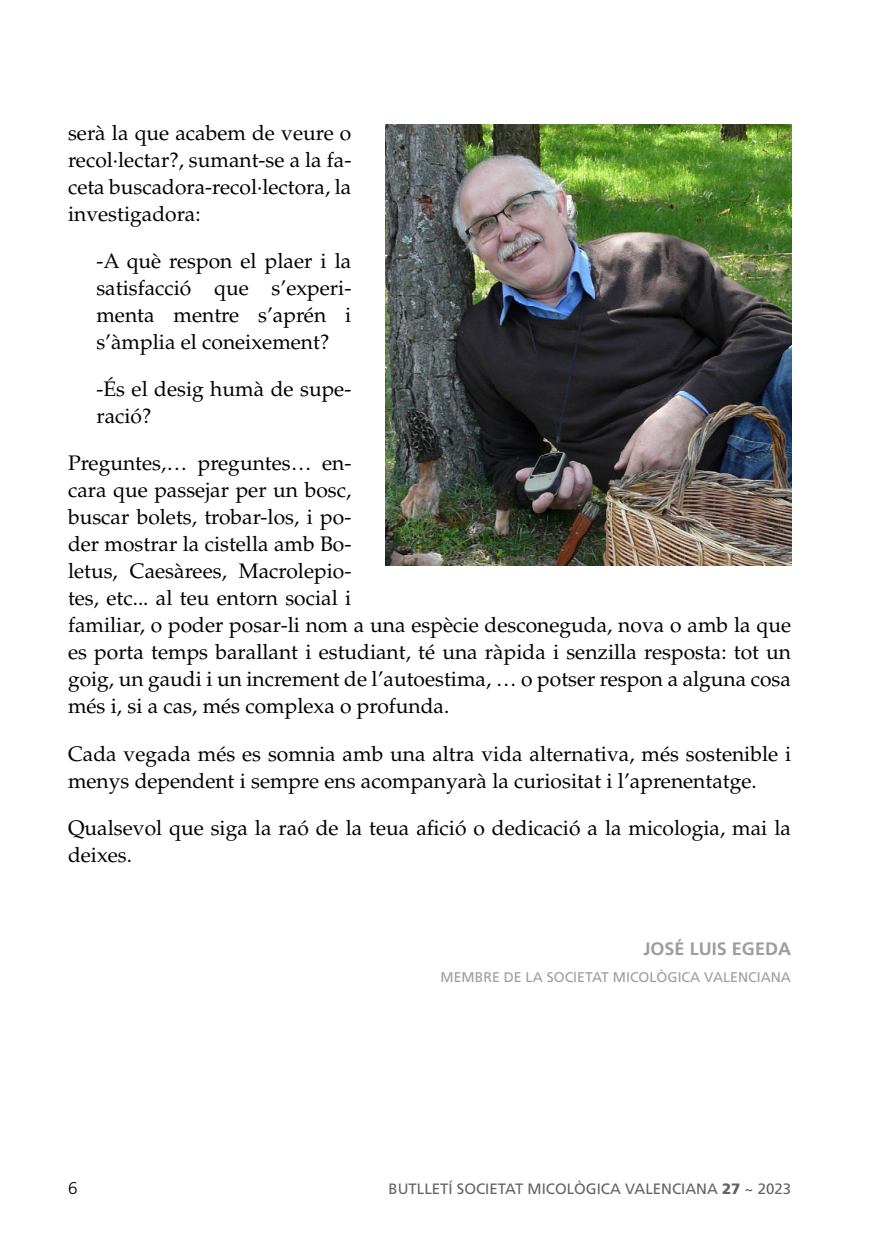
<style>
.page{position:relative;width:879px;height:1248px;background:#fff}
.page>*{position:absolute;margin:0;border:0;box-sizing:border-box;transform-origin:0 0}
.t1{font:21px/27px "Palatino LT Std";color:#000}
.t2{font:700 18px "Frutiger LT Std";color:#9d9d9c}
.t3{font:300 17px "Frutiger LT Std";color:#000}
.t4{font:15px "Frutiger LT Std";color:#646363}
.t5{font:14px "Frutiger LT Std";color:#9d9d9c}
.s1{font-weight:900}
</style>
<div class="page">
<img style="left:385px;top:125px;width:406px;height:440px">
<p class="t1" style="left:68px;top:120px;width:285px;text-align:justify">serà la que acabem de veure o recol·lectar?, sumant-se a la fa&shy;ceta buscadora-recol·lectora, la investigadora:</p>
<p class="t1" style="left:96px;top:248px;width:256px;text-align:justify">-A què respon el plaer i la satisfacció que s’experi&shy;menta mentre s’aprén i s’àmplia el coneixement?</p>
<p class="t1" style="left:96px;top:376px;width:256px">-És el desig humà de supe&shy;ració?</p>
<p class="t1" style="left:68px;top:450px;width:724px">Preguntes,… preguntes… en-<br>cara que passejar per un bosc,<br>buscar bolets, trobar-los, i po-<br>der mostrar la cistella amb Bo-<br>letus, Caesàrees, Macrolepio-<br>tes, etc... al teu entorn social i<br>familiar, o poder posar-li nom a una espècie desconeguda, nova o amb la que es porta temps barallant i estudiant, té una ràpida i senzilla resposta: tot un goig, un gaudi i un increment de l’autoestima, … o potser respon a alguna cosa més i, si a cas, més complexa o profunda.</p>
<p class="t1" style="left:68px;top:740px;width:724px">Cada vegada més es somnia amb una altra vida alternativa, més sostenible i menys dependent i sempre ens acompanyarà la curiositat i l’aprenentatge.</p>
<p class="t1" style="left:68px;top:814px;width:724px">Qualsevol que siga la raó de la teua afició o dedicació a la micologia, mai la deixes.</p>
<p class="t2" style="left:643px;top:938px;width:149px">JOSÉ LUIS EGEDA</p>
<p class="t5" style="left:440px;top:968px;width:352px">MEMBRE DE LA SOCIETAT MICOLÒGICA VALENCIANA</p>
<p class="t3" style="left:68px;top:1177px;width:11px">6</p>
<p class="t4" style="left:388px;top:1179px;width:404px">BUTLLETÍ SOCIETAT MICOLÒGICA VALENCIANA <span class="s1">27</span> ~ 2023</p>
</div>
